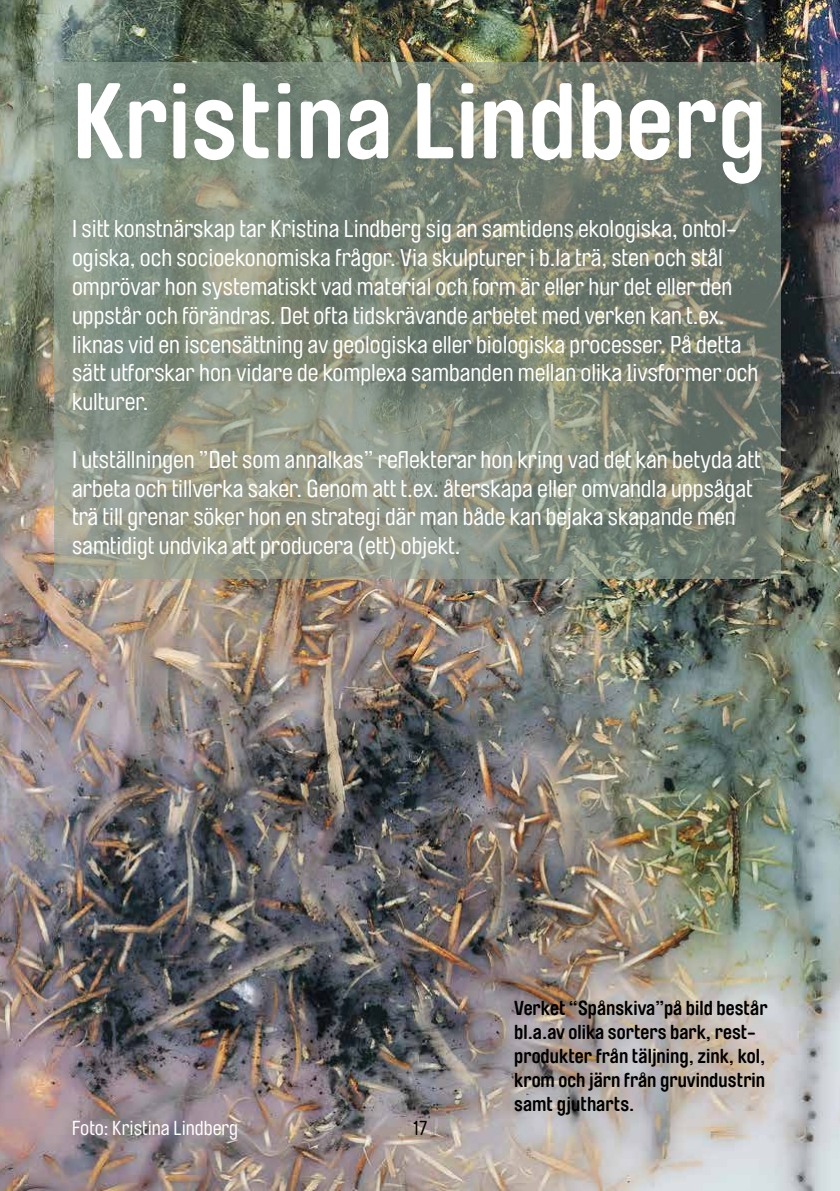
<style>
.page{position:relative;width:840px;height:1191px;background:#fff}
.page>*{position:absolute;margin:0;border:0;box-sizing:border-box;transform-origin:0 0}
.t1{font:700 106px "Brauer Neue Std";color:#fff}
.t2{font:24px/28.8px "Brauer Neue Std";color:#fff}
.t3{font:700 20px/24px "Brauer Neue Std";color:#000}
.t4{font:20px "Brauer Neue Std";color:#fff}
.t5{font:20px "Brauer Neue Std";color:#000}
.s1{font-family:"Minion Pro"}
</style>
<div class="page">
<img style="left:0;top:0;width:839px;height:1191px">
<svg style="left:54px;top:62px;width:726px;height:516px"></svg>
<h1 class="t1" style="left:72px;top:61px;width:695px">Kristina Lindberg</h1>
<p class="t2" style="left:72px;top:215px;width:687px">I sitt konstnärskap tar Kristina Lindberg sig an samtidens ekologiska, ontol&shy;ogiska, och socioekonomiska frågor. Via skulpturer i b.la trä, sten och stål omprövar hon systematiskt vad material och form är eller hur det eller den uppstår och förändras. Det ofta tidskrävande arbetet med verken kan t.ex. liknas vid en iscensättning av geologiska eller biologiska processer. På detta sätt utforskar hon vidare de komplexa sambanden mellan olika <span class="s1">l</span>ivsformer och kulturer.</p>
<p class="t2" style="left:72px;top:445px;width:689px">I utställningen ”Det som annalkas” reflekterar hon kring vad det kan betyda att arbeta och tillverka saker. Genom att t.ex. återskapa eller omvandla uppsågat trä till grenar söker hon en strategi där man både kan bejaka skapande men samtidigt undvika att producera (ett) objekt.</p>
<p class="t4" style="left:72px;top:1117px;width:167px">Foto: Kristina Lindberg</p>
<p class="t5" style="left:412px;top:1117px;width:16px">17</p>
<p class="t3" style="left:514px;top:996px;width:255px">Verket “Spånskiva”på bild består bl.a.av olika sorters bark, rest&shy;produkter från täljning, zink, kol, krom och järn från gruvindustrin samt gjutharts.</p>
</div>
